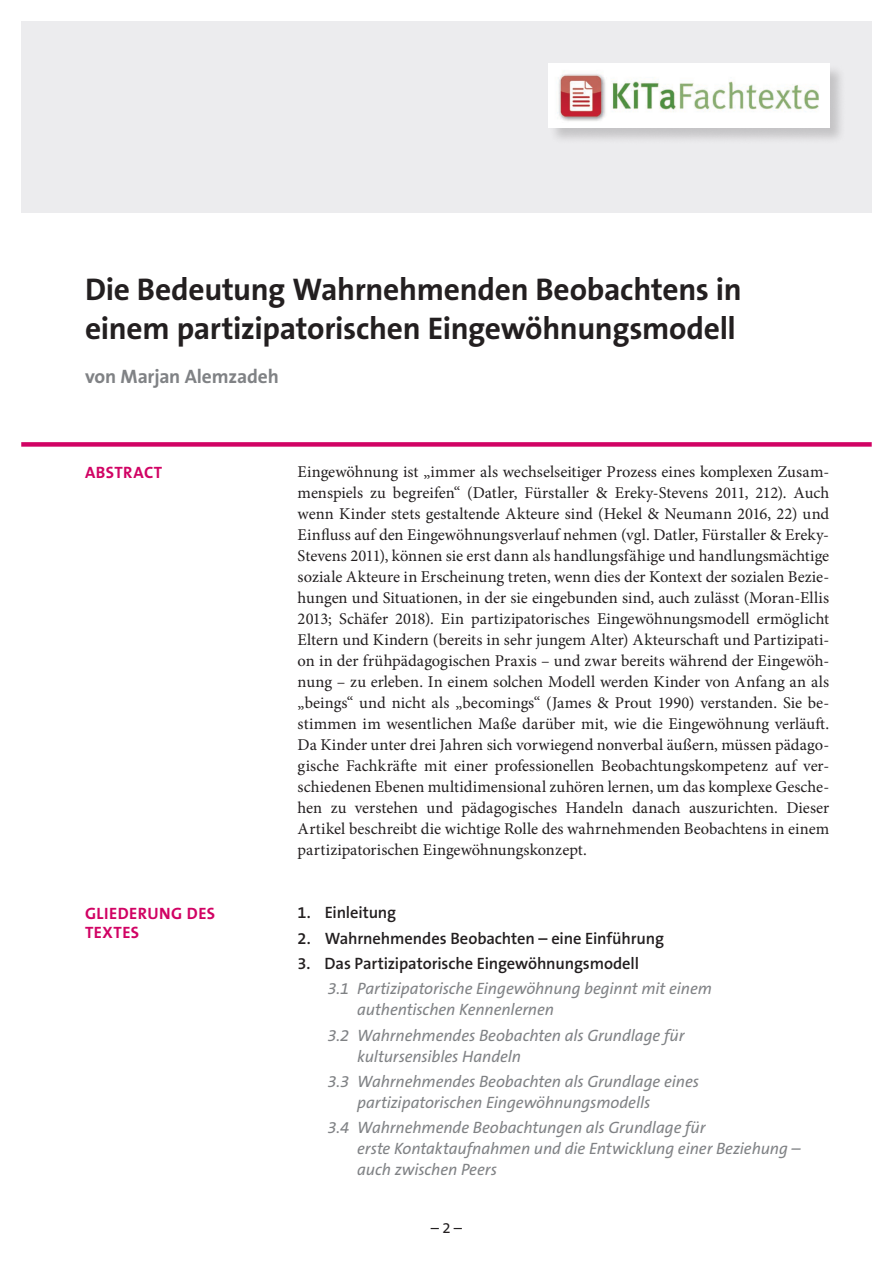
<style>
.page{position:relative;width:893px;height:1263px;background:#fff}
.page>*{position:absolute;margin:0;border:0;box-sizing:border-box;transform-origin:0 0}
.Titel{font:700 31.5px/39px "The Sans B7";letter-spacing:-.01em;color:#231f20}
.Name_der_Autorin__de{font:700 19.5px "The Sans B7";letter-spacing:-.01em;color:#808285}
.Studientext-Fließtex{font:16.5px/21px "Minion Pro";color:#231f20;text-align:justify}
.Gliederung_1{font:italic 16.5px/21px "The Sans B5 Plain";letter-spacing:-.005em;color:#808285}
.Gliederung_1_minus7{font:600 16.5px "The Sans B6";letter-spacing:-.01em;color:#231f20}
.Marginalien_Deckblat{font:700 16.5px/19.5px "The Sans B7";letter-spacing:.03em;color:#d10364}
.t1{font:15px "The Sans B5 Plain";color:#231f20}
</style>
<div class="page">
<div style="left:21px;top:442px;width:851px;height:5px;background:#d10364"></div>
<div style="left:21px;top:21px;width:851px;height:192px;background:#ececee"></div>
<div style="left:548px;top:63px;width:298px;height:82px;background:#231f20;opacity:.2"></div>
<img style="left:549px;top:64px;width:280px;height:64px">
<p class="Titel" style="left:85px;top:271px;width:658px">Die Bedeutung Wahrnehmenden Beobachtens in einem partizipatorischen Eingewöhnungsmodell</p>
<p class="Name_der_Autorin__de" style="left:85px;top:366px;width:195px">von Marjan Alemzadeh</p>
<p class="Marginalien_Deckblat" style="left:85px;top:463px;width:79px">ABSTRACT</p>
<p class="Marginalien_Deckblat" style="left:85px;top:904px;width:132px">GLIEDERUNG DES<br>TEXTES</p>
<p class="Studientext-Fließtex" style="left:298px;top:462px;width:533px">Eingewöhnung ist „immer als wechselseitiger Prozess eines komplexen Zusam&shy;menspiels zu begreifen“ (Datler, Fürstaller &amp; Ereky-Stevens 2011, 212). Auch wenn Kinder stets gestaltende Akteure sind (Hekel &amp; Neumann 2016, 22) und Einfluss auf den Eingewöhnungsverlauf nehmen (vgl. Datler, Fürstaller &amp; Ereky-Stevens 2011), können sie erst dann als handlungsfähige und handlungsmächtige soziale Akteure in Erscheinung treten, wenn dies der Kontext der sozialen Bezie&shy;hungen und Situationen, in der sie eingebunden sind, auch zulässt (Moran-Ellis 2013; Schäfer 2018). Ein partizipatorisches Eingewöhnungsmodell ermöglicht Eltern und Kindern (bereits in sehr jungem Alter) Akteurschaft und Partizipati&shy;on in der frühpädagogischen Praxis – und zwar bereits während der Eingewöh&shy;nung – zu erleben. In einem solchen Modell werden Kinder von Anfang an als „beings“ und nicht als „becomings“ (James &amp; Prout 1990) verstanden. Sie be&shy;stimmen im wesentlichen Maße darüber mit, wie die Eingewöhnung verläuft.<br>Da Kinder unter drei Jahren sich vorwiegend nonverbal äußern, müssen pädago&shy;gische Fachkräfte mit einer professionellen Beobachtungskompetenz auf ver&shy;schiedenen Ebenen multidimensional zuhören lernen, um das komplexe Gesche&shy;hen zu verstehen und pädagogisches Handeln danach auszurichten. Dieser Artikel beschreibt die wichtige Rolle des wahrnehmenden Beobachtens in einem partizipatorischen Eingewöhnungskonzept.</p>
<p class="Gliederung_1_minus7" style="left:298px;top:904px;width:100px">1. Einleitung</p>
<p class="Gliederung_1_minus7" style="left:298px;top:929px;width:368px">2. Wahrnehmendes Beobachten – eine Einführung</p>
<p class="Gliederung_1_minus7" style="left:298px;top:954px;width:343px">3. Das Partizipatorische Eingewöhnungsmodell</p>
<p class="Gliederung_1" style="left:357px;top:979px;width:356px;text-indent:-30px">3.1 Partizipatorische Eingewöhnung beginnt mit einem authentischen Kennenlernen</p>
<p class="Gliederung_1" style="left:357px;top:1025px;width:329px;text-indent:-30px">3.2 Wahrnehmendes Beobachten als Grundlage für kultursensibles Handeln</p>
<p class="Gliederung_1" style="left:357px;top:1071px;width:343px;text-indent:-30px">3.3 Wahrnehmendes Beobachten als Grundlage eines partizipatorischen Eingewöhnungsmodells</p>
<p class="Gliederung_1" style="left:357px;top:1117px;width:445px;text-indent:-30px">3.4 Wahrnehmende Beobachtungen als Grundlage für<br>erste Kontaktaufnahmen und die Entwicklung einer Beziehung – auch zwischen Peers</p>
<p class="t1" style="left:431px;top:1219px;width:33px">– 2 –</p>
</div>
